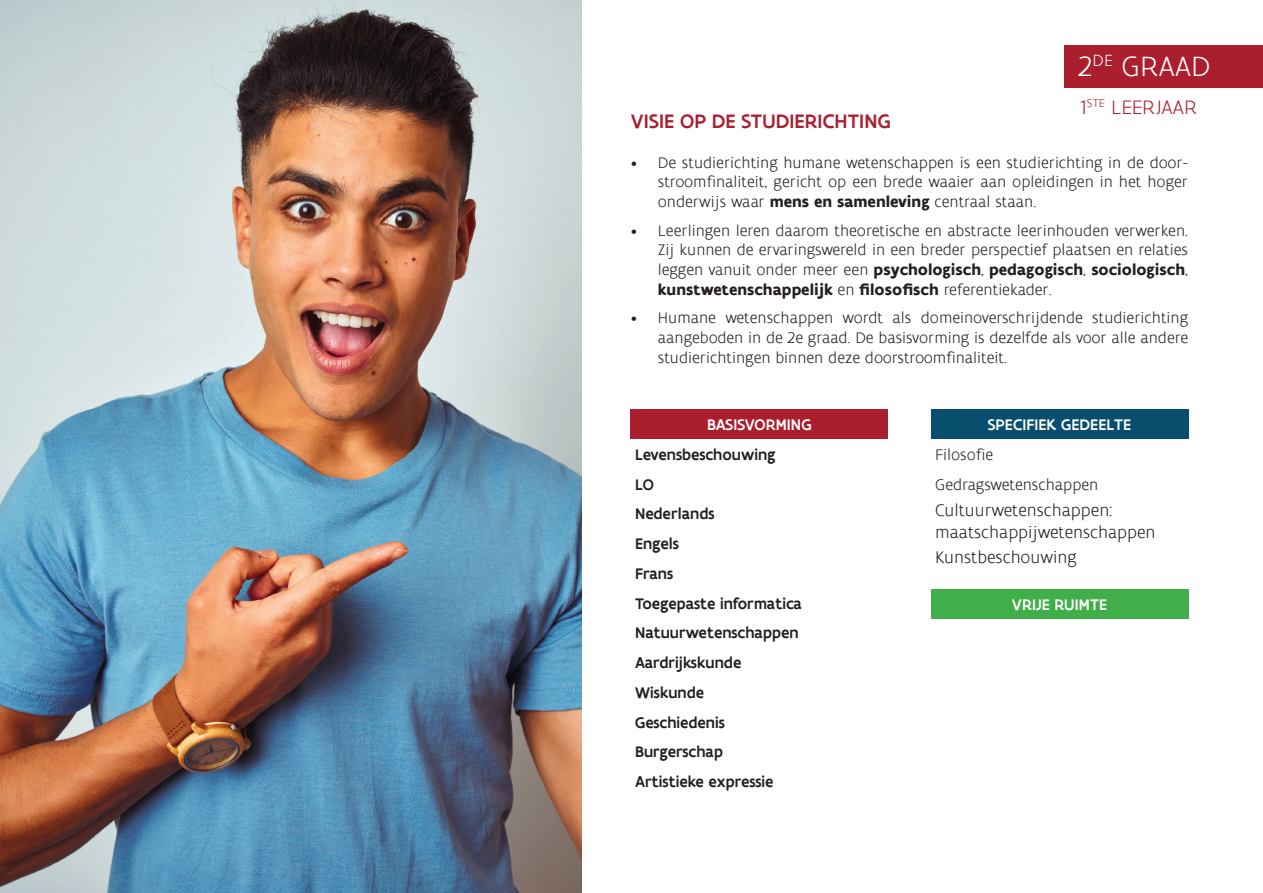
<style>
.page{position:relative;width:1263px;height:893px;background:#fff}
.page>*{position:absolute;margin:0;border:0;box-sizing:border-box;transform-origin:0 0}
.t1{font:300 30px "Flanders Art Sans";letter-spacing:.005em;color:#fff}
.t2{font:500 21px "Flanders Art Sans";letter-spacing:.005em;color:#ab1e2e}
.t3{font:300 21px "Flanders Art Sans";letter-spacing:.005em;color:#ab1e2e}
.t4{font:300 18px/21.6px "Flanders Art Sans";color:#231f20}
.t5{font:300 16.5px/19.8px "Flanders Art Sans";color:#231f20;text-align:justify}
.t6{font:500 16.5px/29.7px "Flanders Art Sans";color:#231f20}
.t7{font:500 16.5px "Flanders Art Sans";letter-spacing:.005em;color:#fff}
.s1{font-weight:700}
</style>
<div class="page">
<img style="left:0;top:0;width:581px;height:893px">
<div style="left:631px;top:409px;width:257px;height:30px;background:#ab1e2e"></div>
<div style="left:931px;top:409px;width:257px;height:30px;background:#084e6d"></div>
<div style="left:931px;top:589px;width:257px;height:30px;background:#40ae49"></div>
<div style="left:1064px;top:45px;width:199px;height:43px;background:#ab1e2e"></div>
<h1 class="t1" style="left:1078px;top:48px;width:134px">2<sup>DE</sup> GRAAD</h1>
<p class="t3" style="left:1080px;top:94px;width:118px">1<sup>STE</sup> LEERJAAR</p>
<p class="t2" style="left:631px;top:108px;width:261px">VISIE OP DE STUDIERICHTING</p>
<p class="t5" style="left:658px;top:153px;width:532px;text-indent:-27px">• De studierichting humane wetenschappen is een studierichting in de door&shy;stroomfinaliteit, gericht op een brede waaier aan opleidingen in het hoger onderwijs waar <span class="s1">mens en samenleving</span> centraal staan.</p>
<p class="t5" style="left:658px;top:221px;width:532px;text-indent:-27px">• Leerlingen leren daarom theoretische en abstracte leerinhouden verwerken.<br>Zij kunnen de ervaringswereld in een breder perspectief plaatsen en relaties leggen vanuit onder meer een <span class="s1">psychologisch</span>, <span class="s1">pedagogisch</span>, <span class="s1">sociologisch</span>, <span class="s1">kunstwetenschappelijk</span> en <span class="s1">filosofisch</span> referentiekader.</p>
<p class="t5" style="left:658px;top:308px;width:532px;text-indent:-27px">• Humane wetenschappen wordt als domeinoverschrijdende studierichting aangeboden in de 2e graad. De basisvorming is dezelfde als voor alle andere studierichtingen binnen deze doorstroomfinaliteit.</p>
<p class="t7" style="left:707px;top:414px;width:106px">BASISVORMING</p>
<p class="t6" style="left:635px;top:440px;width:169px">Levensbeschouwing<br>LO<br>Nederlands<br>Engels<br>Frans<br>Toegepaste informatica<br>Natuurwetenschappen<br>Aardrijkskunde<br>Wiskunde<br>Geschiedenis<br>Burgerschap<br>Artistieke expressie</p>
<p class="t7" style="left:988px;top:414px;width:145px">SPECIFIEK GEDEELTE</p>
<p class="t5" style="left:935px;top:440px;width:165px;line-height:29.7px">Filosofie<br>Gedragswetenschappen</p>
<p class="t4" style="left:935px;top:500px;width:222px">Cultuurwetenschappen: maatschappijwetenschappen</p>
<p class="t4" style="left:935px;top:547px;width:143px">Kunstbeschouwing</p>
<p class="t7" style="left:1012px;top:594px;width:97px">VRIJE RUIMTE</p>
</div>
